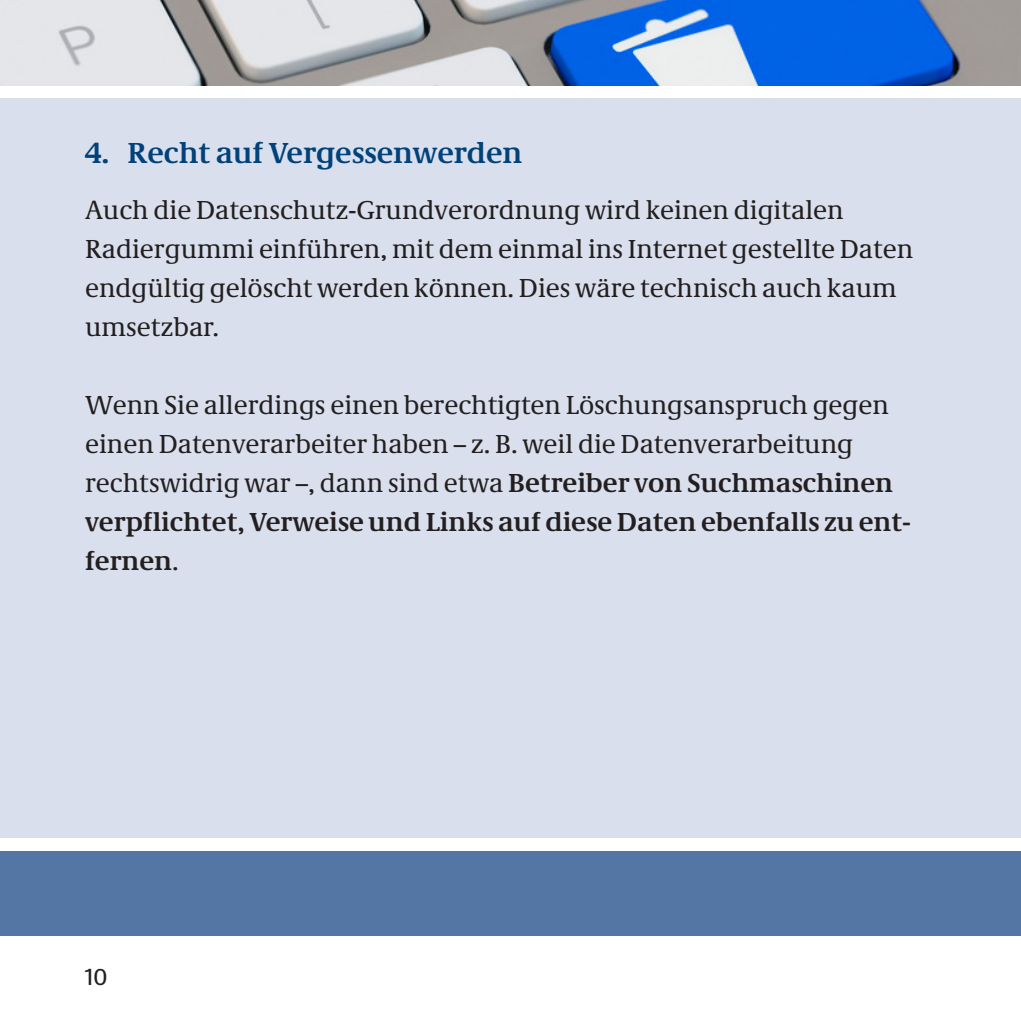
<style>
.page{position:relative;width:1021px;height:1021px;background:#fff}
.page>*{position:absolute;margin:0;border:0;box-sizing:border-box;transform-origin:0 0}
.t1{font:700 30px "Neue Demos";color:#004279}
.t2{font:27px/39px "Neue Demos";color:#231f20}
.t3{font:24px "Neue Praxis";color:#231f20}
.s1{font-weight:700}
</style>
<div class="page">
<div style="left:0;top:0;width:1020px;height:935px;background:#d9dfec"></div>
<div style="left:0;top:85px;width:1020px;height:13px;background:#fff"></div>
<div style="left:0;top:850px;width:1020px;height:85px;background:#5476a5"></div>
<div style="left:0;top:838px;width:1020px;height:12px;background:#fff"></div>
<img style="left:0;top:0;width:1020px;height:85px">
<p class="t1" style="left:85px;top:135px;width:439px">4. Recht auf Vergessenwerden</p>
<p class="t2" style="left:85px;top:190px;width:829px">Auch die Datenschutz-Grundverordnung wird keinen digitalen Radiergummi einführen, mit dem einmal ins Internet gestellte Daten endgültig gelöscht werden können. Dies wäre technisch auch kaum umsetzbar.</p>
<p class="t2" style="left:85px;top:385px;width:827px">Wenn Sie allerdings einen berechtigten Löschungsanspruch gegen einen Datenverarbeiter haben – z. B. weil die Datenverarbeitung rechtswidrig war –, dann sind etwa <span class="s1">Betreiber von Suchmaschinen verpflichtet, Verweise und Links auf diese Daten ebenfalls zu ent&shy;fernen</span>.</p>
<p class="t3" style="left:85px;top:961px;width:24px">10</p>
</div>
